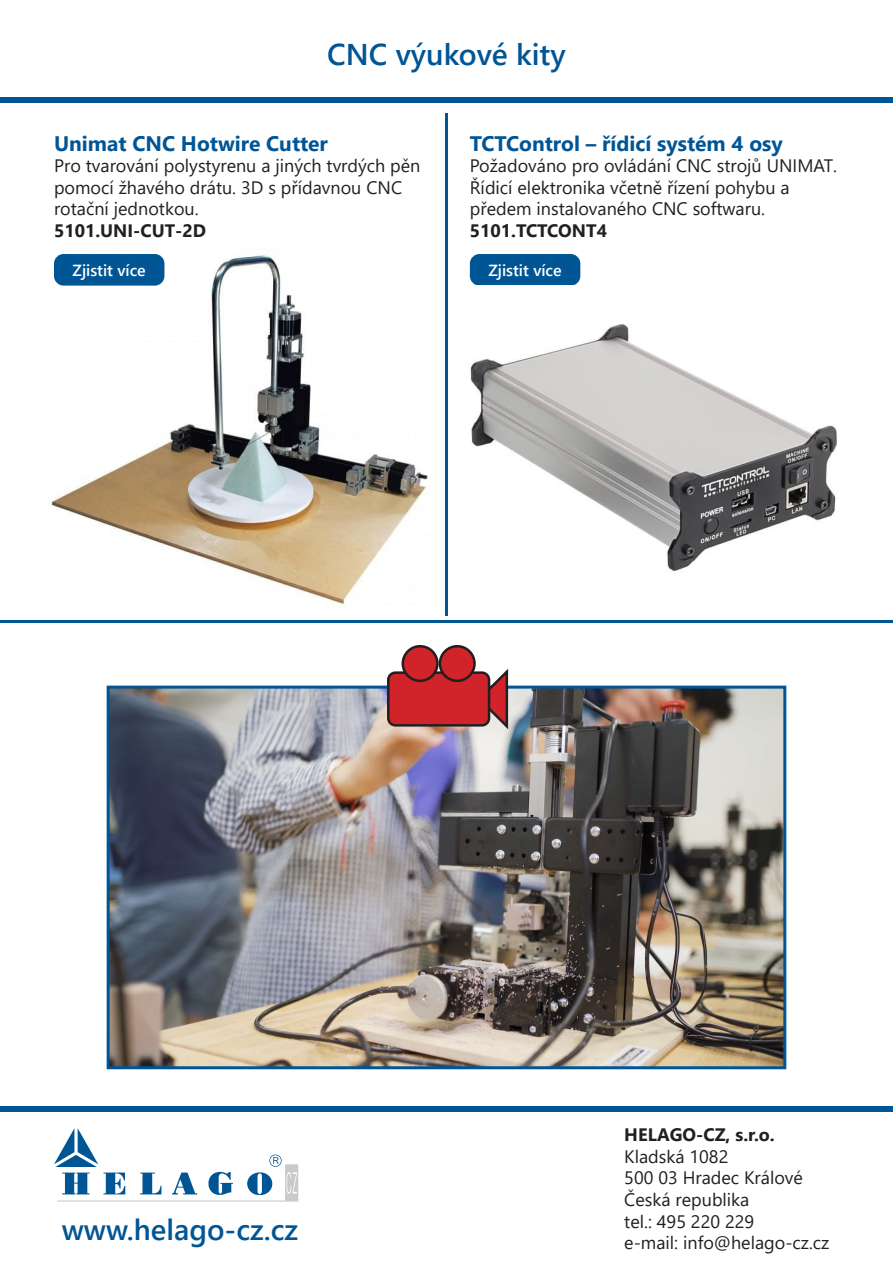
<style>
.page{position:relative;width:893px;height:1263px;background:#fff}
.page>*{position:absolute;margin:0;border:0;box-sizing:border-box;transform-origin:0 0}
.t1{font:600 30px "Segoe UI";color:#005595}
.t2{font:600 29.25px "Segoe UI";color:#005595}
.t3{font:700 21px "Segoe UI";color:#005595}
.t4{font:18px/21.6px "Segoe UI";color:#231f20}
.t5{font:700 18px "Segoe UI";color:#231f20}
.t6{font:600 16.05px "Segoe UI";color:#fff}
</style>
<div class="page">
<img style="left:111px;top:690px;width:671px;height:375px">
<div style="left:107px;top:686px;width:679px;height:383px;border:3px solid #005595"></div>
<img style="left:51px;top:254px;width:377px;height:351px">
<svg style="left:54px;top:1128px;width:244px;height:73px"></svg>
<div style="left:0;top:1106px;width:893px;height:5px;background:#005595"></div>
<div style="left:0;top:97px;width:893px;height:6px;background:#005595"></div>
<div style="left:54px;top:254px;width:110px;height:32px;background:#005595;border-radius:10px"></div>
<div style="left:470px;top:254px;width:110px;height:32px;background:#005595;border-radius:10px"></div>
<hr style="left:445px;top:114px;width:3px;height:501px;background:#005595">
<hr style="left:0;top:620px;width:893px;height:3px;background:#005595">
<svg style="left:476px;top:669px;width:33px;height:63px"></svg>
<div style="left:388px;top:673px;width:101px;height:52px;background:#d1232a;border-radius:7px"></div>
<div style="left:387px;top:671px;width:103px;height:56px;border:3px solid #231f20;border-radius:7px"></div>
<div style="left:403px;top:646px;width:34px;height:35px;background:#d1232a;border-radius:50%"></div>
<div style="left:402px;top:645px;width:37px;height:37px;border:3px solid #231f20;border-radius:50%"></div>
<div style="left:440px;top:646px;width:34px;height:35px;background:#d1232a;border-radius:50%"></div>
<div style="left:439px;top:645px;width:37px;height:37px;border:3px solid #231f20;border-radius:50%"></div>
<img style="left:470px;top:324px;width:367px;height:249px">
<p class="t1" style="left:327px;top:26px;width:240px">CNC výukové kity</p>
<p class="t3" style="left:54px;top:123px;width:275px">Unimat CNC Hotwire Cutter</p>
<p class="t4" style="left:54px;top:153px;width:368px">Pro tvarování polystyrenu a jiných tvrdých pěn pomocí žhavého drátu. 3D s přídavnou CNC rotační jednotkou.</p>
<p class="t5" style="left:54px;top:214px;width:154px">5101.UNI-CUT-2D</p>
<p class="t3" style="left:470px;top:123px;width:314px">TCTControl – řídicí systém 4 osy</p>
<p class="t4" style="left:470px;top:153px;width:369px">Požadováno pro ovládání CNC strojů UNIMAT.<br>Řídicí elektronika včetně řízení pohybu a předem instalovaného CNC softwaru.</p>
<p class="t5" style="left:470px;top:214px;width:139px">5101.TCTCONT4</p>
<p class="t6" style="left:73px;top:255px;width:75px">Zjistit více</p>
<p class="t6" style="left:488px;top:255px;width:75px">Zjistit více</p>
<p class="t2" style="left:62px;top:1202px;width:238px">www.helago-cz.cz</p>
<p class="t5" style="left:624px;top:1118px;width:152px">HELAGO-CZ, s.r.o.</p>
<p class="t4" style="left:624px;top:1144px;width:106px">Kladská 1082</p>
<p class="t4" style="left:624px;top:1166px;width:180px">500 03 Hradec Králové</p>
<p class="t4" style="left:624px;top:1187px;width:127px">Česká republika</p>
<p class="t4" style="left:624px;top:1209px;width:131px">tel.: 495 220 229</p>
<p class="t4" style="left:624px;top:1230px;width:207px">e-mail: info@helago-cz.cz</p>
</div>
